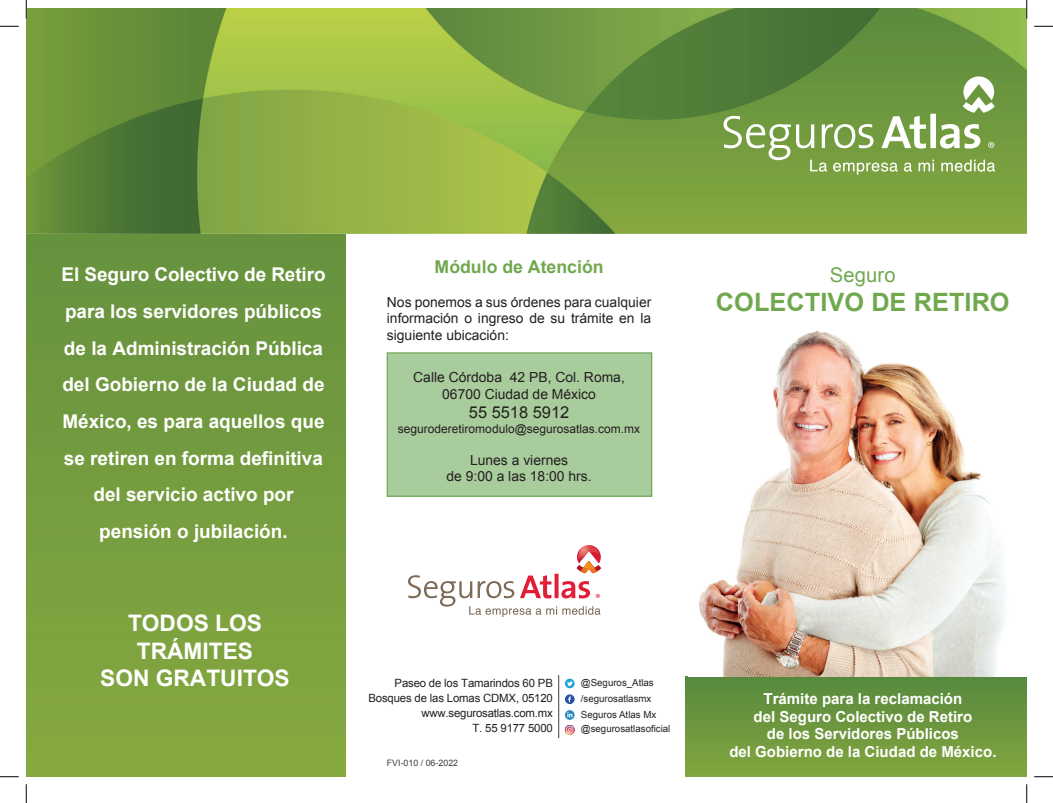
<style>
.page{position:relative;width:1053px;height:803px;background:#fff}
.page>*{position:absolute;margin:0;border:0;box-sizing:border-box;transform-origin:0 0}
.t1{font:700 25.25px "Arial";letter-spacing:.005em;color:#71a84f}
.t2{font:700 22.75px/27.2px "Arial";color:#fff;text-align:center}
.t3{font:20.25px "Arial";letter-spacing:.005em;color:#71a84f}
.t4{font:700 19px/36.6px "Arial";color:#fff;text-align:center}
.t5{font:700 17.62px "Arial";color:#71a84f}
.t6{font:16.38px "Arial";color:#231f20}
.t7{font:700 15.12px/17.6px "Arial";color:#fff;text-align:center}
.t8{font:13.88px/16.6px "Arial";color:#231f20;text-align:center}
.t9{font:12px "Arial";color:#231f20}
.t10{font:11.38px/15.1px "Arial";letter-spacing:-.015em;color:#231f20;text-align:right}
.t11{font:9.62px/14.9px "Arial";color:#231f20}
.t12{font:8.88px "Arial";color:#3e3e3f}
</style>
<div class="page">
<svg style="left:26px;top:233px;width:320px;height:543px;background:#759d3e"></svg>
<img style="left:26px;top:9px;width:1000px;height:224px">
<div style="left:686px;top:676px;width:340px;height:100px;background:linear-gradient(to bottom,#57893e,#82a53f)"></div>
<svg style="left:408px;top:545px;width:193px;height:72px"></svg>
<div style="left:387px;top:353px;width:264px;height:143px;background:#a9cc9c"></div>
<div style="left:386px;top:352px;width:266px;height:145px;border:1px solid #71aa5a"></div>
<svg style="left:723px;top:76px;width:272px;height:99px;background:#84a65b"></svg>
<hr style="left:558px;top:675px;width:1px;height:62px;background:#3e3e3f">
<svg style="left:565px;top:710px;width:9px;height:9px"></svg>
<div style="left:565px;top:694px;width:9px;height:10px;background:#2652a4;border-radius:50%"></div>
<svg style="left:568px;top:696px;width:3px;height:6px"></svg>
<svg style="left:565px;top:678px;width:9px;height:10px"></svg>
<svg style="left:567px;top:681px;width:5px;height:5px"></svg>
<svg style="left:565px;top:725px;width:9px;height:9px"></svg>
<img style="left:699px;top:331px;width:307px;height:345px">
<svg style="left:0;top:25px;width:19px;height:2px"></svg>
<svg style="left:1034px;top:25px;width:18px;height:2px"></svg>
<svg style="left:0;top:776px;width:19px;height:1px"></svg>
<svg style="left:1034px;top:776px;width:18px;height:1px"></svg>
<svg style="left:25px;top:0;width:2px;height:19px"></svg>
<svg style="left:25px;top:784px;width:2px;height:18px"></svg>
<svg style="left:1025px;top:0;width:2px;height:19px"></svg>
<svg style="left:1026px;top:784px;width:1px;height:18px"></svg>
<p class="t4" style="left:62px;top:257px;width:265px">El Seguro Colectivo de Retiro para los servidores públicos de la Administración Pública del Gobierno de la Ciudad de<br>México, es para aquellos que se retiren en forma definitiva del servicio activo por pensión o jubilación.</p>
<p class="t2" style="left:100px;top:610px;width:191px">TODOS LOS<br>TRÁMITES<br>SON GRATUITOS</p>
<p class="t5" style="left:434px;top:255px;width:170px">Módulo de Atención</p>
<p class="t8" style="left:387px;top:293px;width:266px;text-align:justify">Nos ponemos a sus órdenes para cualquier información o ingreso de su trámite en la siguiente ubicación:</p>
<p class="t8" style="left:413px;top:369px;width:213px">Calle Córdoba 42 PB, Col. Roma,<br>06700 Ciudad de México</p>
<p class="t6" style="left:469px;top:402px;width:102px">55 5518 5912</p>
<p class="t9" style="left:398px;top:420px;width:244px">seguroderetiromodulo@segurosatlas.com.mx</p>
<p class="t8" style="left:446px;top:451px;width:147px">Lunes a viernes<br>de 9:00 a las 18:00 hrs.</p>
<p class="t10" style="left:368px;top:675px;width:186px">Paseo de los Tamarindos 60 PB<br>Bosques de las Lomas CDMX, 05120 www.segurosatlas.com.mx<br>T. 55 9177 5000</p>
<p class="t12" style="left:387px;top:756px;width:73px">FVI-010 / 06-2022</p>
<p class="t11" style="left:581px;top:675px;width:74px">@Seguros_Atlas</p>
<p class="t11" style="left:581px;top:691px;width:72px">/segurosatlasmx</p>
<p class="t11" style="left:581px;top:706px;width:91px">Seguros Atlas Mx @segurosatlasoficial</p>
<p class="t3" style="left:830px;top:262px;width:67px">Seguro</p>
<p class="t1" style="left:716px;top:285px;width:295px">COLECTIVO DE RETIRO</p>
<p class="t7" style="left:729px;top:690px;width:269px">Trámite para la reclamación<br>del Seguro Colectivo de Retiro<br>de los Servidores Públicos<br>del Gobierno de la Ciudad de México.</p>
</div>
